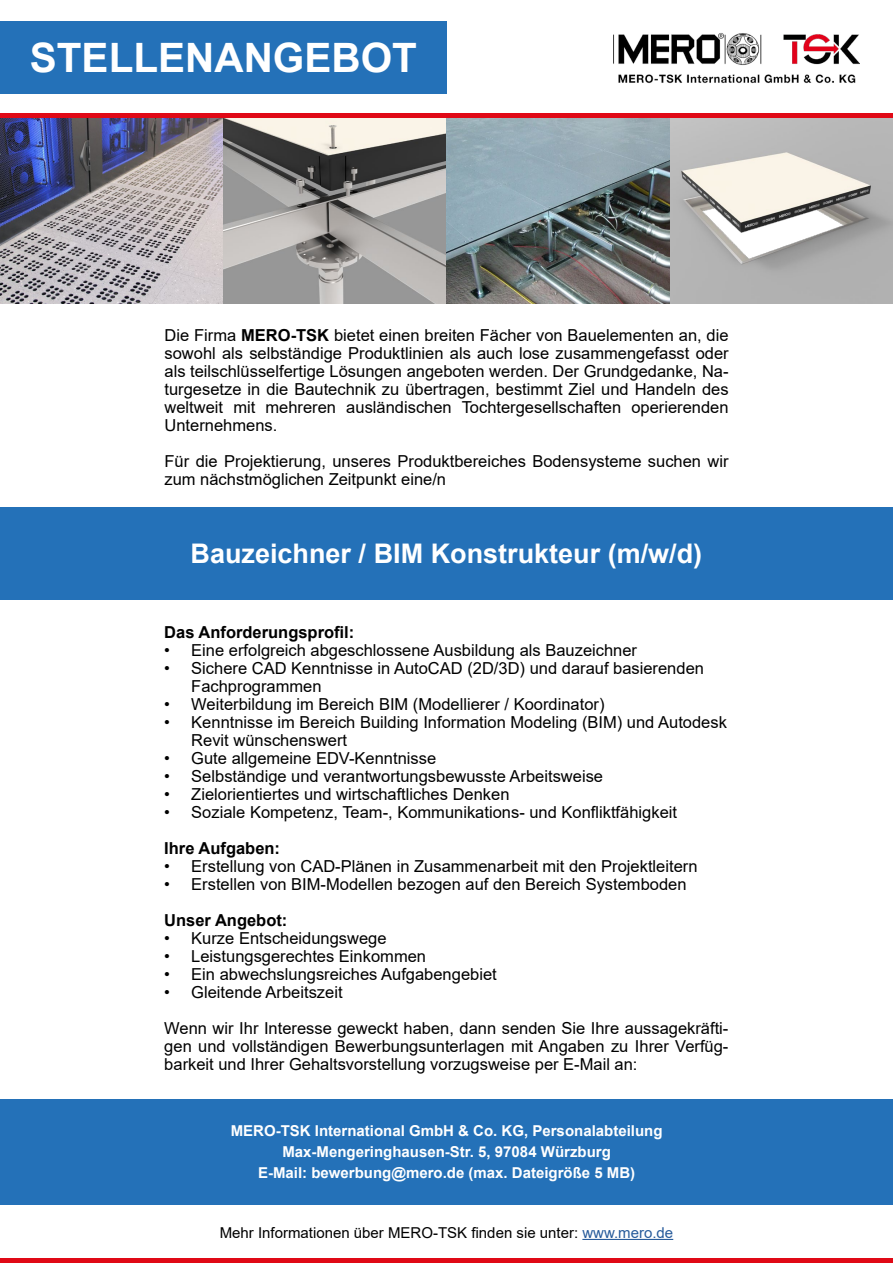
<style>
.page{position:relative;width:893px;height:1263px;background:#fff}
.page>*{position:absolute;margin:0;border:0;box-sizing:border-box;transform-origin:0 0}
.t1{font:700 40.5px "Arial";color:#fff}
.t2{font:700 27px "Arial";color:#fff}
.t3{font:16.5px/18px "Arial";color:#000}
.t4{font:700 16.5px "Arial";color:#000}
.t5{font:700 15px/21px "Arial";color:#fff;text-align:center}
.t6{font:15px "Arial";color:#000}
.s1{font-weight:700}
.s2{color:#275b9b}
</style>
<div class="page">
<img style="left:0;top:117px;width:893px;height:186px">
<img style="left:614px;top:33px;width:245px;height:51px">
<div style="left:0;top:21px;width:447px;height:73px;background:#2471b8"></div>
<div style="left:0;top:507px;width:893px;height:93px;background:#2471b8"></div>
<div style="left:0;top:1098px;width:893px;height:106px;background:#2471b8"></div>
<div style="left:0;top:1258px;width:893px;height:5px;background:#e00916"></div>
<hr style="left:0;top:113px;width:893px;height:4px;background:#e00916">
<hr style="left:582px;top:1239px;width:91px;height:1px;background:#275b9b">
<h1 class="t1" style="left:30px;top:29px;width:389px">STELLENANGEBOT</h1>
<p class="t3" style="left:165px;top:326px;width:566px;text-align:justify">Die Firma <span class="s1">MERO-TSK</span> bietet einen breiten Fächer von Bauelementen an, die sowohl als selbständige Produktlinien als auch lose zusammengefasst oder als teilschlüsselfertige Lösungen angeboten werden. Der Grundgedanke, Na&shy;turgesetze in die Bautechnik zu übertragen, bestimmt Ziel und Handeln des weltweit mit mehreren ausländischen Tochtergesellschaften operierenden Unternehmens.</p>
<p class="t3" style="left:165px;top:452px;width:566px">Für die Projektierung, unseres Produktbereiches Bodensysteme suchen wir zum nächstmöglichen Zeitpunkt eine/n</p>
<h2 class="t2" style="left:191px;top:535px;width:513px">Bauzeichner / BIM Konstrukteur (m/w/d)</h2>
<p class="t4" style="left:164px;top:620px;width:192px">Das Anforderungsprofil:</p>
<p class="t3" style="left:164px;top:641px;width:474px">• Eine erfolgreich abgeschlossene Ausbildung als Bauzeichner</p>
<p class="t3" style="left:191px;top:659px;width:514px;text-indent:-27px">• Sichere CAD Kenntnisse in AutoCAD (2D/3D) und darauf basierenden<br>Fachprogrammen</p>
<p class="t3" style="left:164px;top:695px;width:442px">• Weiterbildung im Bereich BIM (Modellierer / Koordinator)</p>
<p class="t3" style="left:191px;top:713px;width:537px;text-indent:-27px">• Kenntnisse im Bereich Building Information Modeling (BIM) und Autodesk<br>Revit wünschenswert</p>
<p class="t3" style="left:164px;top:749px;width:273px">• Gute allgemeine EDV-Kenntnisse</p>
<p class="t3" style="left:164px;top:767px;width:440px">• Selbständige und verantwortungsbewusste Arbeitsweise</p>
<p class="t3" style="left:164px;top:785px;width:347px">• Zielorientiertes und wirtschaftliches Denken</p>
<p class="t3" style="left:164px;top:803px;width:514px">• Soziale Kompetenz, Team-, Kommunikations- und Konfliktfähigkeit</p>
<p class="t4" style="left:164px;top:836px;width:117px">Ihre Aufgaben:</p>
<p class="t3" style="left:164px;top:857px;width:535px">• Erstellung von CAD-Plänen in Zusammenarbeit mit den Projektleitern</p>
<p class="t3" style="left:164px;top:875px;width:524px">• Erstellen von BIM-Modellen bezogen auf den Bereich Systemboden</p>
<p class="t4" style="left:164px;top:908px;width:125px">Unser Angebot:</p>
<p class="t3" style="left:164px;top:929px;width:224px">• Kurze Entscheidungswege</p>
<p class="t3" style="left:164px;top:947px;width:263px">• Leistungsgerechtes Einkommen</p>
<p class="t3" style="left:164px;top:965px;width:334px">• Ein abwechslungsreiches Aufgabengebiet</p>
<p class="t3" style="left:164px;top:974px;width:566px;line-height:36px">• Gleitende Arbeitszeit<br>Wenn wir Ihr Interesse geweckt haben, dann senden Sie Ihre aussagekräfti-</p>
<p class="t3" style="left:164px;top:1037px;width:566px">gen und vollständigen Bewerbungsunterlagen mit Angaben zu Ihrer Verfüg&shy;barkeit und Ihrer Gehaltsvorstellung vorzugsweise per E-Mail an:</p>
<p class="t5" style="left:231px;top:1120px;width:433px">MERO-TSK International GmbH &amp; Co. KG, Personalabteilung<br>Max-Mengeringhausen-Str. 5, 97084 Würzburg<br>E-Mail: bewerbung@mero.de (max. Dateigröße 5 MB)</p>
<p class="t6" style="left:220px;top:1222px;width:455px">Mehr Informationen über MERO-TSK finden sie unter: <span class="s2">www.mero.de</span></p>
</div>
